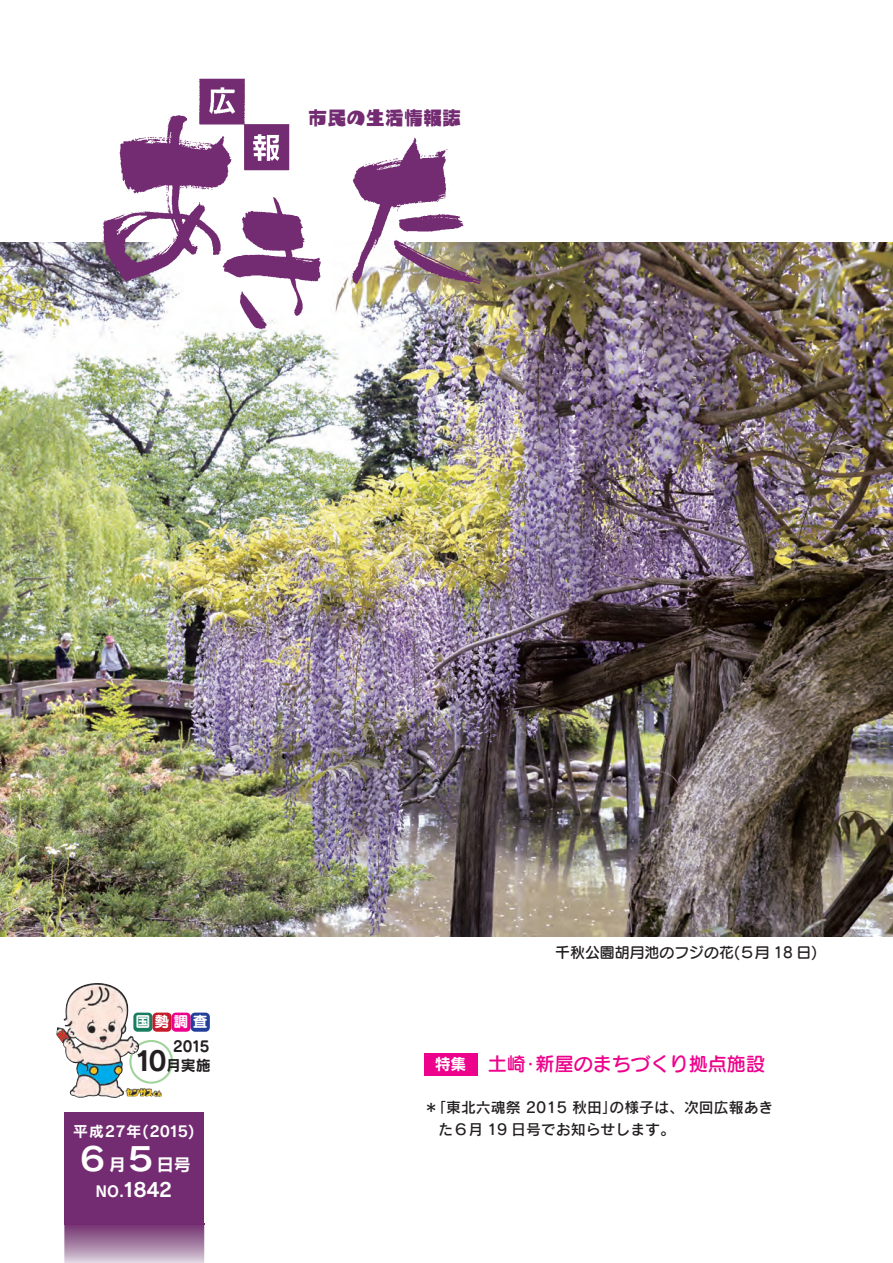
<style>
.page{position:relative;width:893px;height:1263px;background:#fff}
.page>*{position:absolute;margin:0;border:0;box-sizing:border-box;transform-origin:0 0}
.t1{font:19.2px "Seurat CID DB";color:#ed028c}
.t2{font:19.2px "Rowdy CID EB";color:#732b71}
.t3{font:19.2px "Rodin CID B";color:#fff}
.t4{font:16.95px "Rodin CID B";color:#fff}
.t5{font:14.85px/22.4px "Rodin CID DB";color:#231f20}
.t6{font:14.85px "Seurat CID DB";color:#231f20}
.t7{font:14.85px "Rodin CID B";letter-spacing:.015em;color:#fff}
.t8{font:14.85px "Rodin CID B";color:#231f20}
.t9{font:14.85px "Seurat CID B";color:#fff}
.t10{font:14.85px "Seurat CID B";color:#231f20}
.s1{font-size:26.55px}
.s2{font-size:31.95px}
.s3{font-size:14.85px}
.s4{font-family:"Rodin CID B";font-size:15.9px;color:#fff}
</style>
<div class="page">
<img style="left:0;top:242px;width:892px;height:694px">
<svg style="left:139px;top:1040px;width:34px;height:44px"></svg>
<div style="left:64px;top:1112px;width:140px;height:113px;background:#732b71"></div>
<img style="left:64px;top:1225px;width:140px;height:38px">
<img style="left:89px;top:78px;width:420px;height:258px">
<img style="left:100px;top:1036px;width:39px;height:62px">
<div style="left:133px;top:1013px;width:19px;height:19px;background:#187e5f;border-radius:4px"></div>
<div style="left:152px;top:1013px;width:20px;height:19px;background:#c51c2b;border-radius:4px"></div>
<div style="left:172px;top:1013px;width:19px;height:19px;background:#ed028c;border-radius:4px"></div>
<div style="left:191px;top:1013px;width:19px;height:19px;background:#223f99;border-radius:4px"></div>
<div style="left:424px;top:1053px;width:53px;height:23px;background:#ed028c"></div>
<p class="t2" style="left:308px;top:110px;width:155px">市民の生活情報誌</p>
<p class="t9" style="left:135px;top:1016px;width:74px">国勢調査</p>
<p class="t10" style="left:173px;top:1041px;width:38px">2015</p>
<p class="t8" style="left:134px;top:1060px;width:78px"><span class="s1">10</span>月実施</p>
<p class="t7" style="left:73px;top:1126px;width:123px">平成27年(2015)</p>
<p class="t4" style="left:77px;top:1159px;width:115px"><span class="s2">６</span>月<span class="s2">５</span>日号</p>
<p class="t3" style="left:95px;top:1182px;width:78px"><span class="s3">NO.</span>1842</p>
<p class="t6" style="left:555px;top:946px;width:263px">千秋公園胡月池のフジの花(５月 18 日)</p>
<p class="t1" style="left:434px;top:1056px;width:332px"><span class="s4">特集</span> 土崎･新屋のまちづくり拠点施設</p>
<p class="t5" style="left:438px;top:1098px;width:336px;text-indent:-15px">＊｢東北六魂祭 2015 秋田｣の様子は、次回広報あきた６月 19 日号でお知らせします。</p>
</div>
